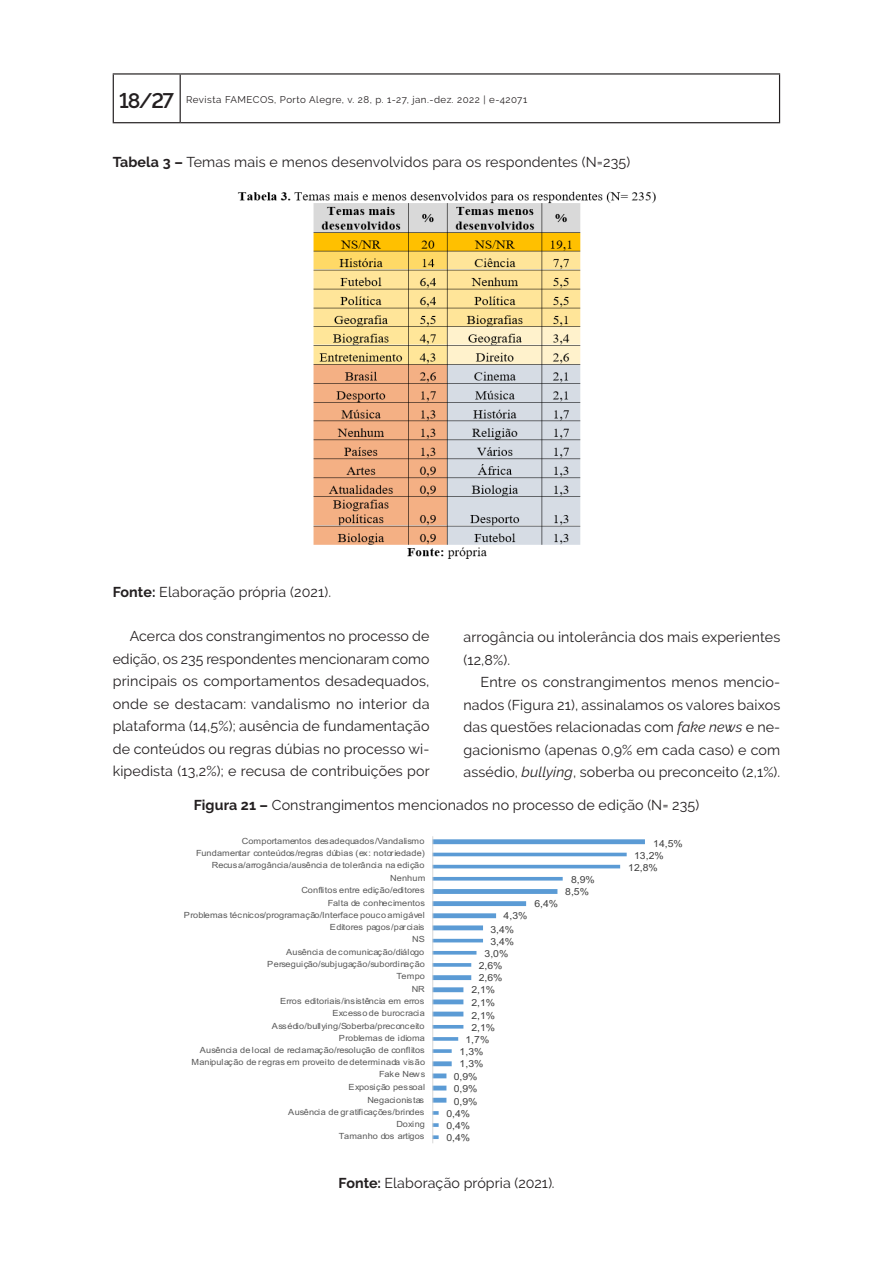
<style>
.page{position:relative;width:893px;height:1263px;background:#fff}
.page>*{position:absolute;margin:0;border:0;box-sizing:border-box;transform-origin:0 0}
.Miolo{font:14.25px/22.5px "Raleway";letter-spacing:.01em;color:#231f20;text-align:justify}
.Tabela-transposta{font:14.25px "Raleway";letter-spacing:.01em;color:#231f20}
.Imagem_figura_transp{font:14.25px "Raleway";letter-spacing:.01em;color:#231f20}
.t1{font:9.75px "Arial";color:#404040;scale:1.08 1}
.t2{font:9.75px "Raleway";letter-spacing:.05em;color:#231f20}
.t3{font:8.55px "Arial";letter-spacing:.015em;color:#595959;scale:1.08 1}
.s1{font-weight:600;font-size:21px}
.s2{font-weight:700}
.s3{font-style:italic}
</style>
<div class="page">
<hr style="left:180px;top:75px;width:1px;height:47px;background:#231f20">
<hr style="left:113px;top:73px;width:67px;height:2px;background:#231f20">
<hr style="left:113px;top:75px;width:1px;height:47px;background:#231f20">
<hr style="left:180px;top:73px;width:600px;height:2px;background:#231f20">
<hr style="left:779px;top:75px;width:1px;height:47px;background:#231f20">
<hr style="left:113px;top:122px;width:67px;height:1px;background:#231f20">
<hr style="left:180px;top:122px;width:600px;height:1px;background:#231f20">
<img style="left:237px;top:191px;width:419px;height:368px">
<svg style="left:432px;top:836px;width:213px;height:307px"></svg>
<p class="t2" style="left:119px;top:94px;width:409px"><span class="s1">18/27</span> Revista FAMECOS, Porto Alegre, v. 28, p. 1-27, jan.-dez. 2022 | e-42071</p>
<p class="Tabela-transposta" style="left:113px;top:154px;width:519px"><span class="s2">Tabela 3 –</span> Temas mais e menos desenvolvidos para os respondentes (N=235)</p>
<p class="Tabela-transposta" style="left:113px;top:584px;width:220px"><span class="s2">Fonte:</span> Elaboração própria (2021).</p>
<p class="Miolo" style="left:113px;top:625px;width:319px;text-indent:17px">Acerca dos constrangimentos no processo de edição, os 235 respondentes mencionaram como principais os comportamentos desadequados, onde se destacam: vandalismo no interior da plataforma (14,5%); ausência de fundamentação de conteúdos ou regras dúbias no processo wi&shy;kipedista (13,2%); e recusa de contribuições por</p>
<p class="Miolo" style="left:463px;top:626px;width:318px">arrogância ou intolerância dos mais experientes (12,8%).</p>
<p class="Miolo" style="left:463px;top:671px;width:318px;text-indent:17px">Entre os constrangimentos menos mencio&shy;nados (Figura 21), assinalamos os valores baixos das questões relacionadas com <span class="s3">fake news</span> e ne&shy;gacionismo (apenas 0,9% em cada caso) e com assédio, <span class="s3">bullying</span>, soberba ou preconceito (2,1%).</p>
<p class="Imagem_figura_transp" style="left:194px;top:797px;width:507px"><span class="s2">Figura 21 –</span> Constrangimentos mencionados no processo de edição (N= 235)</p>
<p class="t3" style="left:242px;top:835px;width:171px">Comportamentos desadequados/Vandalismo</p>
<p class="t3" style="left:196px;top:847px;width:213px">Fundamentar conteúdos/regras dúbias (ex: notoriedade)</p>
<p class="t3" style="left:212px;top:859px;width:198px">Recusa/arrogância/ausência de tolerância na edição</p>
<p class="t3" style="left:390px;top:872px;width:34px">Nenhum</p>
<p class="t1" style="left:571px;top:873px;width:24px">8,9%</p>
<p class="t3" style="left:301px;top:884px;width:116px">Conflitos entre edição/editores</p>
<p class="t1" style="left:565px;top:885px;width:24px">8,5%</p>
<p class="t3" style="left:328px;top:897px;width:92px">Falta de conhecimentos</p>
<p class="t1" style="left:534px;top:897px;width:24px">6,4%</p>
<p class="t3" style="left:184px;top:909px;width:225px">Problemas técnicos/programação/Interface pouco amigável</p>
<p class="t1" style="left:504px;top:909px;width:24px">4,3%</p>
<p class="t3" style="left:330px;top:921px;width:89px">Editores pagos/parciais</p>
<p class="t1" style="left:490px;top:922px;width:24px">3,4%</p>
<p class="t3" style="left:412px;top:933px;width:13px">NS</p>
<p class="t1" style="left:490px;top:935px;width:24px">3,4%</p>
<p class="t3" style="left:286px;top:946px;width:129px">Ausência de comunicação/diálogo</p>
<p class="t1" style="left:485px;top:947px;width:24px">3,0%</p>
<p class="t3" style="left:267px;top:958px;width:148px">Perseguição/subjugação/subordinação</p>
<p class="t1" style="left:479px;top:959px;width:24px">2,6%</p>
<p class="t3" style="left:396px;top:970px;width:28px">Tempo</p>
<p class="t1" style="left:479px;top:971px;width:24px">2,6%</p>
<p class="t3" style="left:412px;top:983px;width:14px">NR</p>
<p class="t1" style="left:471px;top:983px;width:24px">2,1%</p>
<p class="t3" style="left:280px;top:995px;width:135px">Erros editoriais/insistência em erros</p>
<p class="t1" style="left:471px;top:995px;width:24px">2,1%</p>
<p class="t3" style="left:332px;top:1007px;width:87px">Excesso de burocracia</p>
<p class="t1" style="left:471px;top:1009px;width:24px">2,1%</p>
<p class="t3" style="left:272px;top:1020px;width:143px">Assédio/bullying/Soberba/preconceito</p>
<p class="t1" style="left:471px;top:1021px;width:24px">2,1%</p>
<p class="t3" style="left:339px;top:1032px;width:81px">Problemas de idioma</p>
<p class="t1" style="left:465px;top:1033px;width:24px">1,7%</p>
<p class="t3" style="left:200px;top:1044px;width:210px">Ausência de local de reclamação/resolução de conflitos</p>
<p class="t1" style="left:460px;top:1045px;width:24px">1,3%</p>
<p class="t3" style="left:192px;top:1056px;width:218px">Manipulação de regras em proveito de determinada visão</p>
<p class="t1" style="left:460px;top:1057px;width:24px">1,3%</p>
<p class="t3" style="left:379px;top:1068px;width:44px">Fake News</p>
<p class="t1" style="left:454px;top:1069px;width:24px">0,9%</p>
<p class="t3" style="left:349px;top:1081px;width:72px">Exposição pessoal</p>
<p class="t1" style="left:454px;top:1081px;width:24px">0,9%</p>
<p class="t3" style="left:367px;top:1094px;width:54px">Negacionistas</p>
<p class="t1" style="left:454px;top:1095px;width:24px">0,9%</p>
<p class="t3" style="left:288px;top:1106px;width:128px">Ausência de gratificações/brindes</p>
<p class="t1" style="left:446px;top:1107px;width:24px">0,4%</p>
<p class="t3" style="left:396px;top:1118px;width:28px">Doxing</p>
<p class="t1" style="left:446px;top:1119px;width:24px">0,4%</p>
<p class="t3" style="left:339px;top:1130px;width:81px">Tamanho dos artigos</p>
<p class="t1" style="left:446px;top:1131px;width:24px">0,4%</p>
<p class="Imagem_figura_transp" style="left:338px;top:1175px;width:218px"><span class="s2">Fonte:</span> Elaboração própria (2021).</p>
<p class="t1" style="left:653px;top:836px;width:29px">14,5%</p>
<p class="t1" style="left:634px;top:848px;width:29px">13,2%</p>
<p class="t1" style="left:628px;top:861px;width:29px">12,8%</p>
</div>
